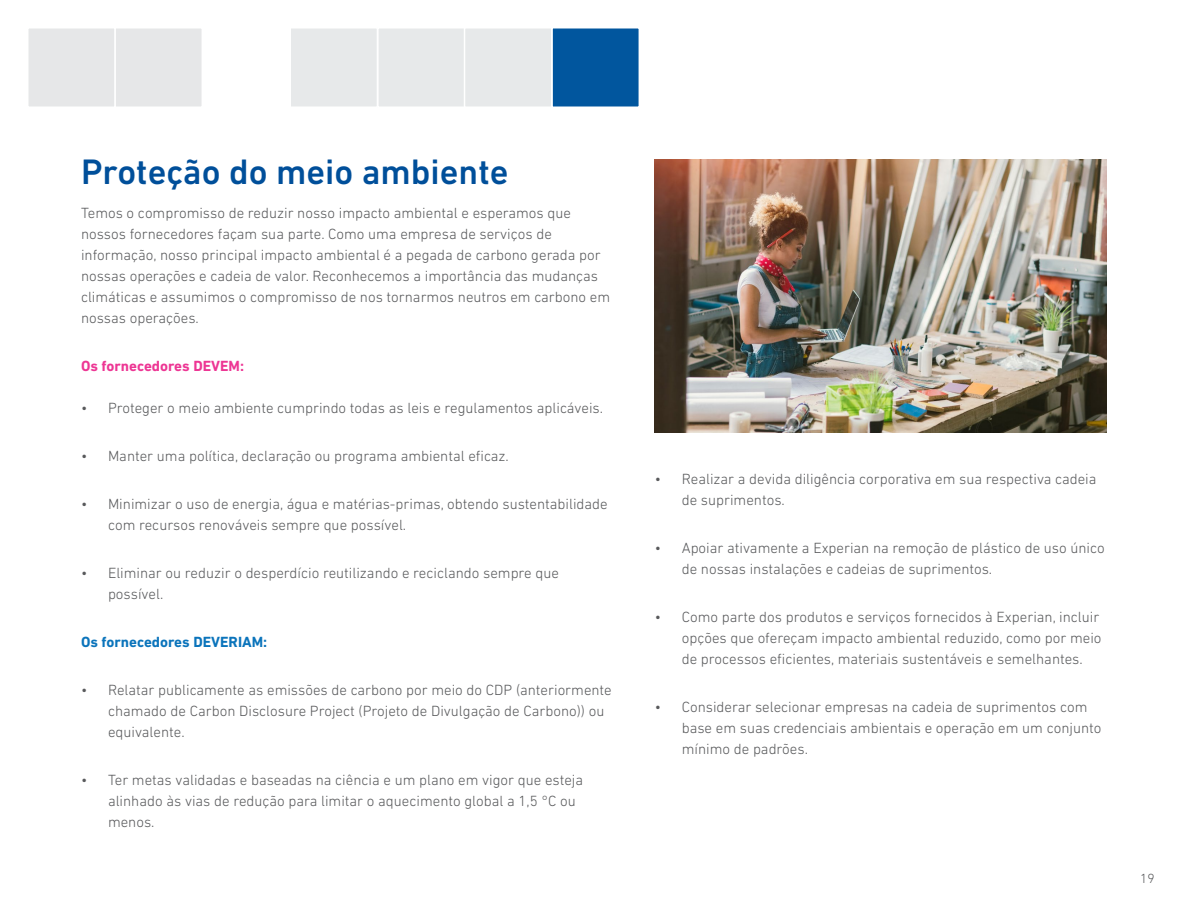
<style>
.page{position:relative;width:1188px;height:918px;background:#fff}
.page>*{position:absolute;margin:0;border:0;box-sizing:border-box;transform-origin:0 0}
.t1{font:500 36px "DIN Next W1 G";color:#004f9a}
.t2{font:300 15px/21px "DIN Next W1 G";color:#58595b}
.t3{font:700 15px "DIN Next W1 G";color:#0b74bb}
.t4{font:700 15px "DIN Next W1 G";color:#ed3694}
.t5{font:300 13.5px "DIN Next W1 G";color:#58595b}
</style>
<div class="page">
<img style="left:655px;top:159px;width:452px;height:273px">
<div style="left:290px;top:27px;width:88px;height:81px;background:#e7e9ea;border:2px solid #fff"></div>
<div style="left:377px;top:27px;width:89px;height:81px;background:#e7e9ea;border:2px solid #fff"></div>
<div style="left:464px;top:27px;width:88px;height:81px;background:#e7e9ea;border:2px solid #fff"></div>
<div style="left:551px;top:27px;width:89px;height:81px;background:#01569e;border:2px solid #fff"></div>
<div style="left:114px;top:27px;width:89px;height:81px;background:#e6e7e8;border:2px solid #fff"></div>
<div style="left:27px;top:27px;width:89px;height:81px;background:#e6e7e8;border:2px solid #fff"></div>
<h1 class="t1" style="left:81px;top:151px;width:429px">Proteção do meio ambiente</h1>
<p class="t2" style="left:81px;top:203px;width:531px">Temos o compromisso de reduzir nosso impacto ambiental e esperamos que nossos fornecedores façam sua parte. Como uma empresa de serviços de informação, nosso principal impacto ambiental é a pegada de carbono gerada por nossas operações e cadeia de valor. Reconhecemos a importância das mudanças climáticas e assumimos o compromisso de nos tornarmos neutros em carbono em nossas operações.</p>
<p class="t4" style="left:81px;top:358px;width:165px">Os fornecedores DEVEM:</p>
<p class="t2" style="left:81px;top:397px;width:524px">• Proteger o meio ambiente cumprindo todas as leis e regulamentos aplicáveis.</p>
<p class="t2" style="left:81px;top:445px;width:429px">• Manter uma política, declaração ou programa ambiental eficaz.</p>
<p class="t2" style="left:108px;top:493px;width:501px;text-indent:-27px">• Minimizar o uso de energia, água e matérias-primas, obtendo sustentabilidade com recursos renováveis sempre que possível.</p>
<p class="t2" style="left:108px;top:562px;width:453px;text-indent:-27px">• Eliminar ou reduzir o desperdício reutilizando e reciclando sempre que possível.</p>
<p class="t3" style="left:81px;top:633px;width:188px">Os fornecedores DEVERIAM:</p>
<p class="t2" style="left:108px;top:679px;width:505px;text-indent:-27px">• Relatar publicamente as emissões de carbono por meio do CDP (anteriormente chamado de Carbon Disclosure Project (Projeto de Divulgação de Carbono)) ou equivalente.</p>
<p class="t2" style="left:108px;top:769px;width:477px;text-indent:-27px">• Ter metas validadas e baseadas na ciência e um plano em vigor que esteja alinhado às vias de redução para limitar o aquecimento global a 1,5 °C ou menos.</p>
<p class="t2" style="left:682px;top:468px;width:416px;text-indent:-27px">• Realizar a devida diligência corporativa em sua respectiva cadeia de suprimentos.</p>
<p class="t2" style="left:682px;top:537px;width:425px;text-indent:-27px">• Apoiar ativamente a Experian na remoção de plástico de uso único de nossas instalações e cadeias de suprimentos.</p>
<p class="t2" style="left:682px;top:606px;width:421px;text-indent:-27px">• Como parte dos produtos e serviços fornecidos à Experian, incluir opções que ofereçam impacto ambiental reduzido, como por meio de processos eficientes, materiais sustentáveis e semelhantes.</p>
<p class="t2" style="left:682px;top:696px;width:421px;text-indent:-27px">• Considerar selecionar empresas na cadeia de suprimentos com base em suas credenciais ambientais e operação em um conjunto mínimo de padrões.</p>
<p class="t5" style="left:1140px;top:870px;width:16px">19</p>
</div>
